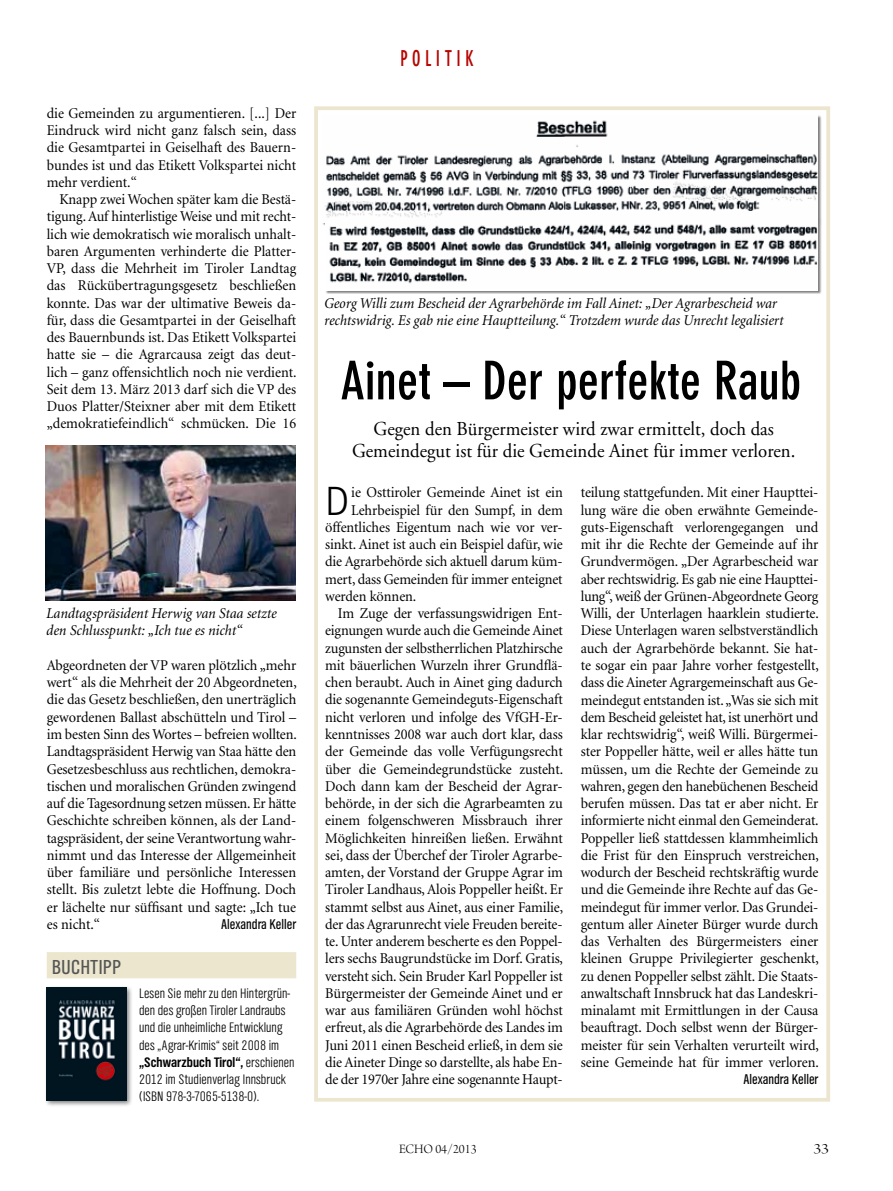
<style>
.page{position:relative;width:893px;height:1191px;background:#fff}
.page>*{position:absolute;margin:0;border:0;box-sizing:border-box;transform-origin:0 0}
.t1{font:700 condensed 52.5px "DIN Neuzeit Grotesk";color:#000}
.t2{font:300 42.15px "TV Nord EF";color:#000;scale:.95 1}
.t3{font:700 condensed 21.6px "DIN Neuzeit Grotesk";letter-spacing:.25em;color:#b70502;scale:.83 1}
.t4{font:21px "TV Nord Cond EF";color:#565655}
.t5{font:19.65px/21.8px "Adobe Garamond";color:#000;text-align:center;scale:.95 1}
.t6{font:15px/17.2px "Minion";letter-spacing:-.005em;color:#000;text-align:justify;scale:.95 1}
.t7{font:italic 15px/17.2px "Minion";color:#000;scale:.95 1}
.t8{font:15px "Arno Pro Light Display";color:#000;scale:1.2 1}
.t9{font:14.7px "TV Nord Cond EF";color:#000;scale:.95 1}
.t10{font:300 14.25px/17.2px "TV Nord Cond EF";color:#000}
.t11{font:13.5px "Arno Pro Light Display";color:#000}
.s1{font-weight:700}
</style>
<div class="page">
<div style="left:314px;top:106px;width:516px;height:995px;border:4px solid #ece6cf"></div>
<div style="left:322px;top:115px;width:500px;height:179px;background:#000;opacity:.5"></div>
<img style="left:325px;top:222px;width:493px;height:68px">
<img style="left:322px;top:115px;width:496px;height:107px">
<div style="left:44px;top:985px;width:89px;height:122px;background:#000;opacity:.5"></div>
<img style="left:47px;top:987px;width:79px;height:113px">
<div style="left:47px;top:952px;width:249px;height:26px;background:#ece6cf"></div>
<img style="left:46px;top:445px;width:249px;height:156px">
<p class="t6" style="left:47px;top:105px;width:264px">die Gemeinden zu argumentieren. [...] Der Eindruck wird nicht ganz falsch sein, dass die Gesamtpartei in Geiselhaft des Bauern&shy;bundes ist und das Etikett Volkspartei nicht mehr verdient.“</p>
<p class="t6" style="left:47px;top:191px;width:264px;text-indent:13px">Knapp zwei Wochen später kam die Bestä&shy;tigung. Auf hinterlistige Weise und mit recht&shy;lich wie demokratisch wie moralisch unhalt&shy;baren Argumenten verhinderte die Platter-VP, dass die Mehrheit im Tiroler Landtag das Rückübertragungsgesetz beschließen konnte. Das war der ultimative Beweis da&shy;für, dass die Gesamtpartei in der Geiselhaft des Bauernbunds ist. Das Etikett Volkspartei hatte sie – die Agrarcausa zeigt das deut&shy;lich – ganz offensichtlich noch nie verdient.<br>Seit dem 13. März 2013 darf sich die VP des Duos Platter/Steixner aber mit dem Etikett „demokratiefeindlich“ schmücken. Die 16</p>
<p class="t7" style="left:46px;top:605px;width:244px">Landtagspräsident Herwig van Staa setzte den Schlusspunkt: „Ich tue es nicht“</p>
<p class="t6" style="left:47px;top:657px;width:265px">Abgeordneten der VP waren plötzlich „mehr wert“ als die Mehrheit der 20 Abgeordneten, die das Gesetz beschließen, den unerträglich gewordenen Ballast abschütteln und Tirol – im besten Sinn des Wortes – befreien wollten.<br>Landtagspräsident Herwig van Staa hätte den Gesetzesbeschluss aus rechtlichen, demokra&shy;tischen und moralischen Gründen zwingend auf die Tagesordnung setzen müssen. Er hätte Geschichte schreiben können, als der Land&shy;tagspräsident, der seine Verantwortung wahr&shy;nimmt und das Interesse der Allgemeinheit über familiäre und persönliche Interessen stellt. Bis zuletzt lebte die Hoffnung. Doch er lächelte nur süffisant und sagte: „Ich tue es nicht.“</p>
<p class="t9" style="left:221px;top:916px;width:81px">Alexandra Keller</p>
<h3 class="t4" style="left:52px;top:955px;width:47px">buchtipp</h3>
<p class="t10" style="left:139px;top:984px;width:157px">Lesen Sie mehr zu den Hintergrün&shy;den des großen Tiroler Landraubs und die unheimliche Entwicklung des „Agrar-Krimis“ seit 2008 im <span class="s1">„Schwarzbuch Tirol“,</span> erschienen<br>2012 im Studienverlag Innsbruck (ISBN 978-3-7065-5138-0).</p>
<h3 class="t3" style="left:400px;top:46px;width:90px">polit ik</h3>
<p class="t7" style="left:324px;top:295px;width:485px">Georg Willi zum Bescheid der Agrarbehörde im Fall Ainet: „Der Agrarbescheid war rechtswidrig. Es gab nie eine Hauptteilung.“ Trotzdem wurde das Unrecht legalisiert</p>
<h1 class="t1" style="left:340px;top:350px;width:462px">Ainet – Der perfekte Raub</h1>
<h3 class="t5" style="left:352px;top:419px;width:468px">Gegen den Bürgermeister wird zwar ermittelt, doch das<br>Gemeindegut ist für die Gemeinde Ainet für immer verloren.</h3>
<h2 class="t2" style="left:325px;top:478px;width:27px">D</h2>
<p class="t6" style="left:351px;top:484px;width:224px">ie Osttiroler Gemeinde Ainet ist ein</p>
<p class="t6" style="left:351px;top:502px;width:224px">Lehrbeispiel für den Sumpf, in dem</p>
<p class="t6" style="left:325px;top:519px;width:252px">öffentliches Eigentum nach wie vor ver-</p>
<p class="t6" style="left:325px;top:536px;width:252px">sinkt. Ainet ist auch ein Beispiel dafür, wie</p>
<p class="t6" style="left:325px;top:553px;width:252px">die Agrarbehörde sich aktuell darum küm-</p>
<p class="t6" style="left:325px;top:571px;width:251px">mert, dass Gemeinden für immer enteignet</p>
<p class="t6" style="left:325px;top:588px;width:97px">werden können.</p>
<p class="t6" style="left:338px;top:605px;width:238px">Im Zuge der verfassungswidrigen Ent-</p>
<p class="t6" style="left:325px;top:622px;width:252px">eignungen wurde auch die Gemeinde Ainet</p>
<p class="t6" style="left:325px;top:640px;width:252px">zugunsten der selbstherrlichen Platzhirsche</p>
<p class="t6" style="left:325px;top:657px;width:252px">mit bäuerlichen Wurzeln ihrer Grundflä-</p>
<p class="t6" style="left:325px;top:674px;width:252px">chen beraubt. Auch in Ainet ging dadurch</p>
<p class="t6" style="left:325px;top:691px;width:252px">die sogenannte Gemeindeguts-Eigenschaft</p>
<p class="t6" style="left:325px;top:709px;width:252px">nicht verloren und infolge des VfGH-Er-</p>
<p class="t6" style="left:325px;top:726px;width:252px">kenntnisses 2008 war auch dort klar, dass</p>
<p class="t6" style="left:325px;top:743px;width:252px">der Gemeinde das volle Verfügungsrecht</p>
<p class="t6" style="left:325px;top:760px;width:252px">über die Gemeindegrundstücke zusteht.</p>
<p class="t6" style="left:325px;top:778px;width:252px">Doch dann kam der Bescheid der Agrar-</p>
<p class="t6" style="left:325px;top:795px;width:252px">behörde, in der sich die Agrarbeamten zu</p>
<p class="t6" style="left:325px;top:812px;width:252px">einem folgenschweren Missbrauch ihrer</p>
<p class="t6" style="left:325px;top:829px;width:252px">Möglichkeiten hinreißen ließen. Erwähnt</p>
<p class="t6" style="left:325px;top:847px;width:252px">sei, dass der Überchef der Tiroler Agrarbe-</p>
<p class="t6" style="left:325px;top:864px;width:252px">amten, der Vorstand der Gruppe Agrar im</p>
<p class="t6" style="left:325px;top:881px;width:252px">Tiroler Landhaus, Alois Poppeller heißt. Er</p>
<p class="t6" style="left:325px;top:898px;width:252px">stammt selbst aus Ainet, aus einer Familie,</p>
<p class="t6" style="left:325px;top:916px;width:252px">der das Agrarunrecht viele Freuden bereite-</p>
<p class="t6" style="left:325px;top:933px;width:252px">te. Unter anderem bescherte es den Poppel-</p>
<p class="t6" style="left:325px;top:950px;width:252px">lers sechs Baugrundstücke im Dorf. Gratis,</p>
<p class="t6" style="left:325px;top:967px;width:252px">versteht sich. Sein Bruder Karl Poppeller ist</p>
<p class="t6" style="left:325px;top:985px;width:252px">Bürgermeister der Gemeinde Ainet und er</p>
<p class="t6" style="left:325px;top:1002px;width:252px">war aus familiären Gründen wohl höchst</p>
<p class="t6" style="left:325px;top:1019px;width:252px">erfreut, als die Agrarbehörde des Landes im</p>
<p class="t6" style="left:325px;top:1036px;width:251px">Juni 2011 einen Bescheid erließ, in dem sie</p>
<p class="t6" style="left:325px;top:1054px;width:252px">die Aineter Dinge so darstellte, als habe En-</p>
<p class="t6" style="left:325px;top:1071px;width:252px">de der 1970er Jahre eine sogenannte Haupt-</p>
<p class="t6" style="left:581px;top:484px;width:252px">teilung stattgefunden. Mit einer Haupttei&shy;lung wäre die oben erwähnte Gemeinde&shy;guts-Eigenschaft verlorengegangen und mit ihr die Rechte der Gemeinde auf ihr Grundvermögen. „Der Agrarbescheid war aber rechtswidrig. Es gab nie eine Haupttei&shy;lung“, weiß der Grünen-Abgeordnete Georg Willi, der Unterlagen haarklein studierte.<br>Diese Unterlagen waren selbstverständlich auch der Agrarbehörde bekannt. Sie hat&shy;te sogar ein paar Jahre vorher festgestellt, dass die Aineter Agrargemeinschaft aus Ge&shy;meindegut entstanden ist. „Was sie sich mit dem Bescheid geleistet hat, ist unerhört und klar rechtswidrig“, weiß Willi. Bürgermei&shy;ster Poppeller hätte, weil er alles hätte tun müssen, um die Rechte der Gemeinde zu wahren, gegen den hanebüchenen Bescheid berufen müssen. Das tat er aber nicht. Er informierte nicht einmal den Gemeinderat.<br>Poppeller ließ stattdessen klammheimlich die Frist für den Einspruch verstreichen, wodurch der Bescheid rechtskräftig wurde und die Gemeinde ihre Rechte auf das Ge&shy;meindegut für immer verlor. Das Grundei&shy;gentum aller Aineter Bürger wurde durch das Verhalten des Bürgermeisters einer kleinen Gruppe Privilegierter geschenkt, zu denen Poppeller selbst zählt. Die Staats&shy;anwaltschaft Innsbruck hat das Landeskri&shy;minalamt mit Ermittlungen in der Causa beauftragt. Doch selbst wenn der Bürger&shy;meister für sein Verhalten verurteilt wird, seine Gemeinde hat für immer verloren.</p>
<p class="t9" style="left:743px;top:1071px;width:81px">Alexandra Keller</p>
<p class="t11" style="left:399px;top:1141px;width:79px">ECHO 04/2013</p>
<p class="t8" style="left:813px;top:1140px;width:15px">33</p>
</div>
